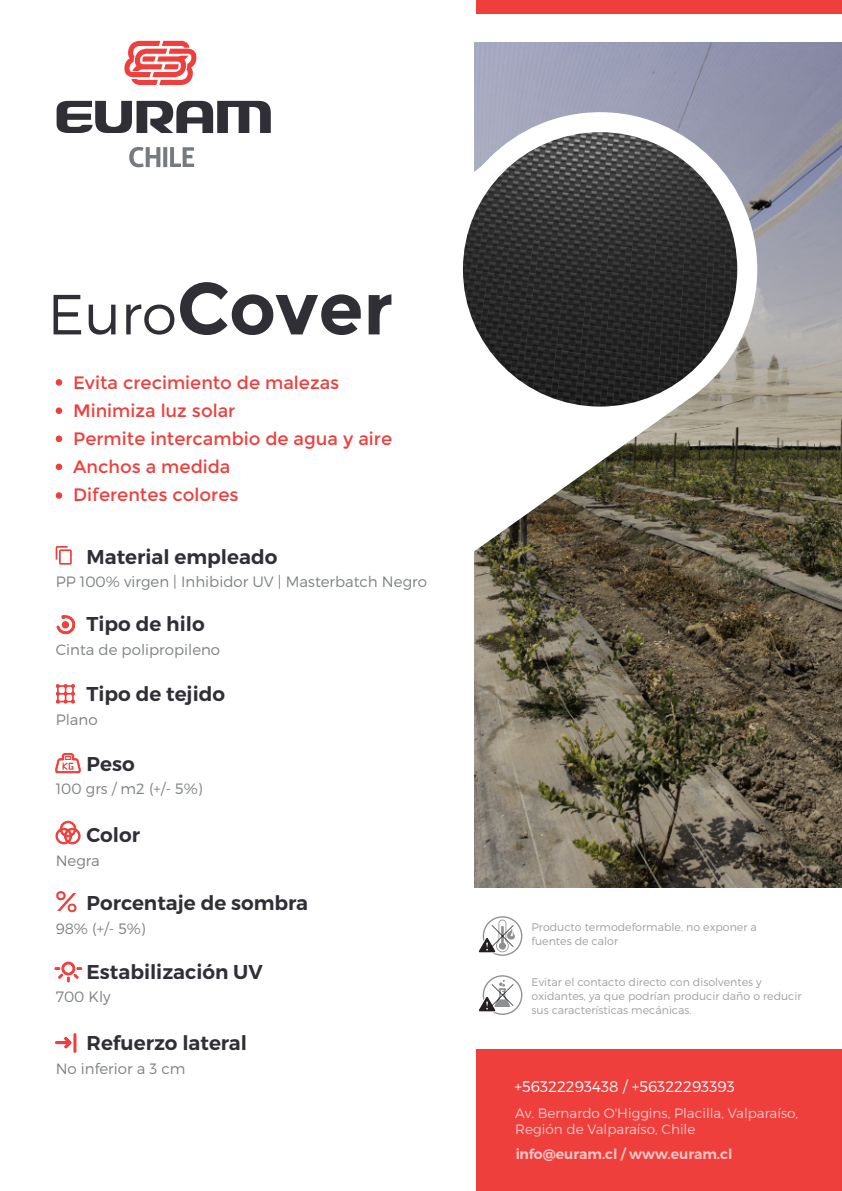
<style>
.page{position:relative;width:842px;height:1191px;background:#fff}
.page>*{position:absolute;margin:0;border:0;box-sizing:border-box;transform-origin:0 0}
.t1{font:700 73.2px "Montserrat";letter-spacing:-.005em;color:#312f36}
.t2{font:600 20px "Montserrat";color:#312f36}
.t3{font:18px/28px "Montserrat";color:#ee3f3c}
.t4{font:300 15.4px "Montserrat";color:#fff}
.t5{font:300 15px "Montserrat";color:#7d8181}
.t6{font:600 14px "Montserrat";color:#fff}
.t7{font:300 13.6px/16.4px "Montserrat";color:#fff}
.t8{font:300 11px/14px "Montserrat";color:#9d9fa2}
.s1{font-weight:300;font-size:56.4px}
</style>
<div class="page">
<svg style="left:479px;top:916px;width:43px;height:40px"></svg>
<svg style="left:479px;top:975px;width:43px;height:40px"></svg>
<svg style="left:129px;top:147px;width:65px;height:20px"></svg>
<svg style="left:57px;top:101px;width:214px;height:32px"></svg>
<svg style="left:124px;top:41px;width:73px;height:44px"></svg>
<div style="left:477px;top:0;width:365px;height:14px;background:#ee3f3c"></div>
<div style="left:477px;top:1049px;width:365px;height:142px;background:#ee3f3c"></div>
<img style="left:474px;top:43px;width:368px;height:844px">
<div style="left:56px;top:379px;width:6px;height:7px;background:#ee3f3c;border-radius:50%"></div>
<div style="left:56px;top:407px;width:6px;height:7px;background:#ee3f3c;border-radius:50%"></div>
<div style="left:56px;top:435px;width:6px;height:7px;background:#ee3f3c;border-radius:50%"></div>
<div style="left:56px;top:463px;width:6px;height:7px;background:#ee3f3c;border-radius:50%"></div>
<div style="left:56px;top:492px;width:6px;height:7px;background:#ee3f3c;border-radius:50%"></div>
<svg style="left:56px;top:615px;width:20px;height:19px"></svg>
<svg style="left:56px;top:684px;width:19px;height:19px"></svg>
<svg style="left:55px;top:753px;width:26px;height:20px"></svg>
<svg style="left:55px;top:820px;width:26px;height:24px"></svg>
<svg style="left:56px;top:891px;width:20px;height:21px"></svg>
<svg style="left:55px;top:961px;width:27px;height:21px"></svg>
<svg style="left:474px;top:426px;width:210px;height:175px"></svg>
<svg style="left:462px;top:112px;width:295px;height:314px"></svg>
<img style="left:463px;top:132px;width:274px;height:274px;border-radius:137px">
<svg style="left:56px;top:546px;width:16px;height:18px"></svg>
<hr style="left:73px;top:1034px;width:3px;height:17px;background:#ee3f3c">
<svg style="left:55px;top:1037px;width:17px;height:11px"></svg>
<h1 class="t1" style="left:48px;top:265px;width:347px"><span class="s1">Euro</span>Cover</h1>
<h3 class="t3" style="left:73px;top:368px;width:321px">Evita crecimiento de malezas<br>Minimiza luz solar<br>Permite intercambio de agua y aire<br>Anchos a medida<br>Diferentes colores</h3>
<h2 class="t2" style="left:87px;top:544px;width:192px">Material empleado</h2>
<h3 class="t5" style="left:56px;top:573px;width:373px">PP 100% virgen | Inhibidor UV | Masterbatch Negro</h3>
<h2 class="t2" style="left:87px;top:612px;width:120px">Tipo de hilo</h2>
<h3 class="t5" style="left:56px;top:640px;width:166px">Cinta de polipropileno</h3>
<h2 class="t2" style="left:87px;top:681px;width:140px">Tipo de tejido</h2>
<h3 class="t5" style="left:56px;top:710px;width:43px">Plano</h3>
<h2 class="t2" style="left:87px;top:751px;width:50px">Peso</h2>
<h3 class="t5" style="left:56px;top:780px;width:148px">100 grs / m2 (+/- 5%)</h3>
<h2 class="t2" style="left:87px;top:822px;width:55px">Color</h2>
<h3 class="t5" style="left:56px;top:851px;width:46px">Negra</h3>
<h2 class="t2" style="left:87px;top:891px;width:223px">Porcentaje de sombra</h2>
<h3 class="t5" style="left:56px;top:919px;width:91px">98% (+/- 5%)</h3>
<h2 class="t2" style="left:87px;top:959px;width:178px">Estabilización UV</h2>
<h3 class="t5" style="left:56px;top:988px;width:56px">700 Kly</h3>
<h2 class="t2" style="left:87px;top:1030px;width:162px">Refuerzo lateral</h2>
<h3 class="t5" style="left:56px;top:1059px;width:131px">No inferior a 3 cm</h3>
<p class="t8" style="left:531px;top:919px;width:227px">Producto termodeformable, no exponer a fuentes de calor</p>
<p class="t8" style="left:531px;top:974px;width:271px">Evitar el contacto directo con disolventes y oxidantes, ya que podrían producir daño o reducir sus características mecánicas.</p>
<h3 class="t4" style="left:515px;top:1077px;width:222px">+56322293438 / +56322293393</h3>
<p class="t7" style="left:515px;top:1104px;width:284px">Av. Bernardo O'Higgins, Placilla, Valparaíso,<br>Región de Valparaíso, Chile</p>
<p class="t6" style="left:515px;top:1145px;width:219px">info@euram.cl / www.euram.cl</p>
</div>
